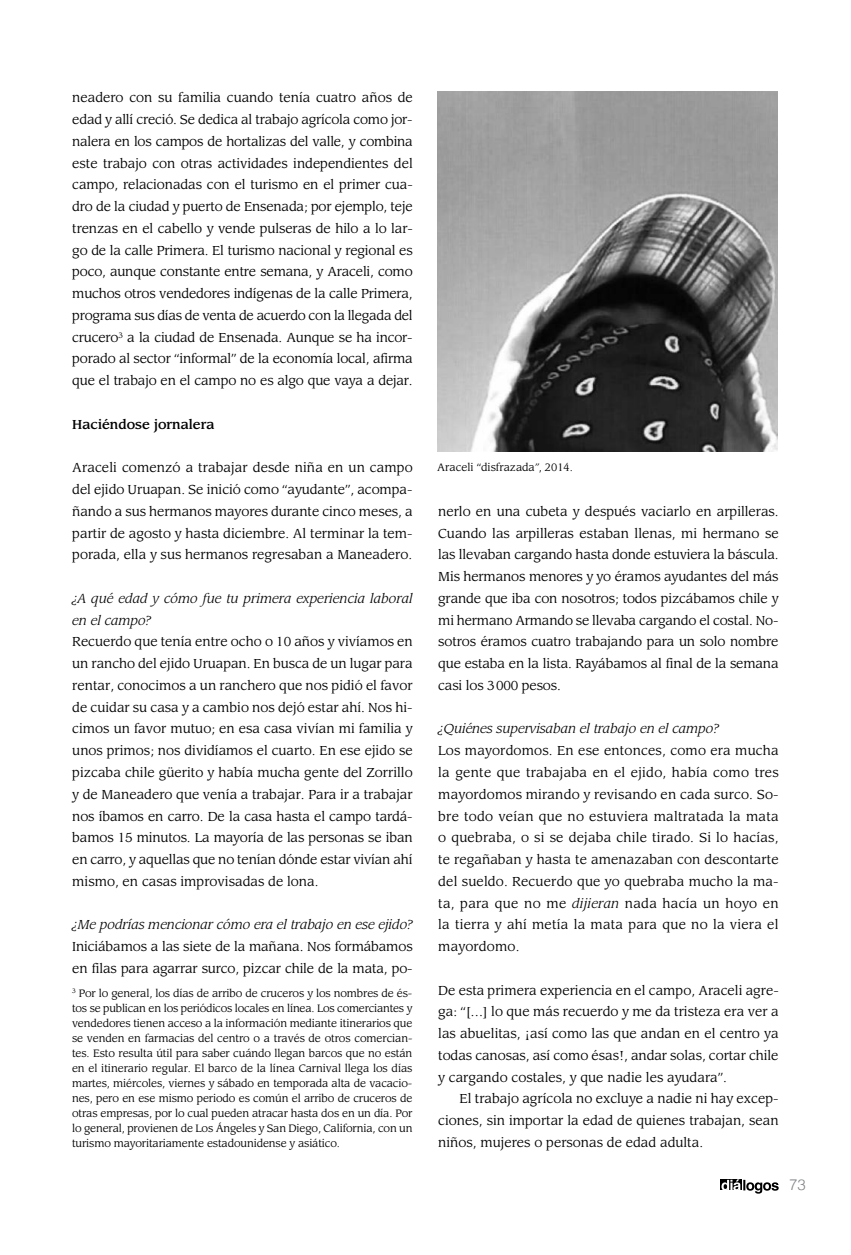
<style>
.page{position:relative;width:851px;height:1255px;background:#fff}
.page>*{position:absolute;margin:0;border:0;box-sizing:border-box;transform-origin:0 0}
.t1{font:300 15px "Helvetica";color:#808285}
.t2{font:12.75px/21.8px "Leawood";color:#000;text-align:justify}
.t3{font:italic 12.75px/21.8px "Leawood";color:#000}
.t4{font:500 12.75px "Leawood";color:#000}
.t5{font:10.5px/15px "Leawood";letter-spacing:-.01em;color:#000;text-align:justify}
.s1{font-style:italic}
</style>
<div class="page">
<div style="left:720px;top:1179px;width:21px;height:11px;background:#000"></div>
<svg style="left:721px;top:1179px;width:57px;height:14px"></svg>
<img style="left:437px;top:91px;width:340px;height:360px">
<p class="t2" style="left:72px;top:87px;width:342px">neadero con su familia cuando tenía cuatro años de edad y allí creció. Se dedica al trabajo agrícola como jor&shy;nalera en los campos de hortalizas del valle, y combina este trabajo con otras actividades independientes del campo, relacionadas con el turismo en el primer cua&shy;dro de la ciudad y puerto de Ensenada; por ejemplo, teje trenzas en el cabello y vende pulseras de hilo a lo lar&shy;go de la calle Primera. El turismo nacional y regional es poco, aunque constante entre semana, y Araceli, como muchos otros vendedores indígenas de la calle Primera, programa sus días de venta de acuerdo con la llegada del crucero<sup>3</sup> a la ciudad de Ensenada. Aunque se ha incor&shy;porado al sector “informal” de la economía local, afirma que el trabajo en el campo no es algo que vaya a dejar.</p>
<p class="t4" style="left:72px;top:416px;width:143px">Haciéndose jornalera</p>
<p class="t2" style="left:72px;top:457px;width:342px">Araceli comenzó a trabajar desde niña en un campo del ejido Uruapan. Se inició como “ayudante”, acompa&shy;ñando a sus hermanos mayores durante cinco meses, a partir de agosto y hasta diciembre. Al terminar la tem&shy;porada, ella y sus hermanos regresaban a Maneadero.</p>
<p class="t3" style="left:72px;top:587px;width:342px">¿A qué edad y cómo fue tu primera experiencia laboral en el campo?</p>
<p class="t2" style="left:72px;top:631px;width:342px">Recuerdo que tenía entre ocho o 10 años y vivíamos en un rancho del ejido Uruapan. En busca de un lugar para rentar, conocimos a un ranchero que nos pidió el favor de cuidar su casa y a cambio nos dejó estar ahí. Nos hi&shy;cimos un favor mutuo; en esa casa vivían mi familia y unos primos; nos dividíamos el cuarto. En ese ejido se pizcaba chile güerito y había mucha gente del Zorrillo y de Maneadero que venía a trabajar. Para ir a trabajar nos íbamos en carro. De la casa hasta el campo tardá&shy;bamos 15 minutos. La mayoría de las personas se iban en carro, y aquellas que no tenían dónde estar vivían ahí mismo, en casas improvisadas de lona.</p>
<p class="t3" style="left:72px;top:914px;width:342px">¿Me podrías mencionar cómo era el trabajo en ese ejido?</p>
<p class="t2" style="left:72px;top:935px;width:342px">Iniciábamos a las siete de la mañana. Nos formábamos en filas para agarrar surco, pizcar chile de la mata, po-</p>
<p class="t5" style="left:72px;top:985px;width:342px"><sup>3</sup> Por lo general, los días de arribo de cruceros y los nombres de és&shy;tos se publican en los periódicos locales en línea. Los comerciantes y vendedores tienen acceso a la información mediante itinerarios que se venden en farmacias del centro o a través de otros comercian&shy;tes. Esto resulta útil para saber cuándo llegan barcos que no están en el itinerario regular. El barco de la línea Carnival llega los días martes, miércoles, viernes y sábado en temporada alta de vacacio&shy;nes, pero en ese mismo periodo es común el arribo de cruceros de otras empresas, por lo cual pueden atracar hasta dos en un día. Por lo general, provienen de Los Ángeles y San Diego, California, con un turismo mayoritariamente estadounidense y asiático.</p>
<p class="t5" style="left:437px;top:460px;width:137px">Araceli “disfrazada<span class="s1">”</span>, 2014.</p>
<p class="t2" style="left:438px;top:500px;width:342px">nerlo en una cubeta y después vaciarlo en arpilleras.<br>Cuando las arpilleras estaban llenas, mi hermano se las llevaban cargando hasta donde estuviera la báscula.<br>Mis hermanos menores y yo éramos ayudantes del más grande que iba con nosotros; todos pizcábamos chile y mi hermano Armando se llevaba cargando el costal. No&shy;sotros éramos cuatro trabajando para un solo nombre que estaba en la lista. Rayábamos al final de la semana casi los 3000 pesos.</p>
<p class="t3" style="left:438px;top:718px;width:282px">¿Quiénes supervisaban el trabajo en el campo?</p>
<p class="t2" style="left:438px;top:740px;width:342px">Los mayordomos. En ese entonces, como era mucha la gente que trabajaba en el ejido, había como tres mayordomos mirando y revisando en cada surco. So&shy;bre todo veían que no estuviera maltratada la mata o quebraba, o si se dejaba chile tirado. Si lo hacías, te regañaban y hasta te amenazaban con descontarte del sueldo. Recuerdo que yo quebraba mucho la ma&shy;ta, para que no me <span class="s1">dijieran</span> nada hacía un hoyo en la tierra y ahí metía la mata para que no la viera el mayordomo.</p>
<p class="t2" style="left:438px;top:979px;width:342px">De esta primera experiencia en el campo, Araceli agre&shy;ga: “[…] lo que más recuerdo y me da tristeza era ver a las abuelitas, ¡así como las que andan en el centro ya todas canosas, así como ésas!, andar solas, cortar chile y cargando costales, y que nadie les ayudara”.</p>
<p class="t2" style="left:438px;top:1088px;width:342px;text-indent:21px">El trabajo agrícola no excluye a nadie ni hay excep&shy;ciones, sin importar la edad de quienes trabajan, sean niños, mujeres o personas de edad adulta.</p>
<p class="t1" style="left:789px;top:1172px;width:18px">73</p>
</div>
